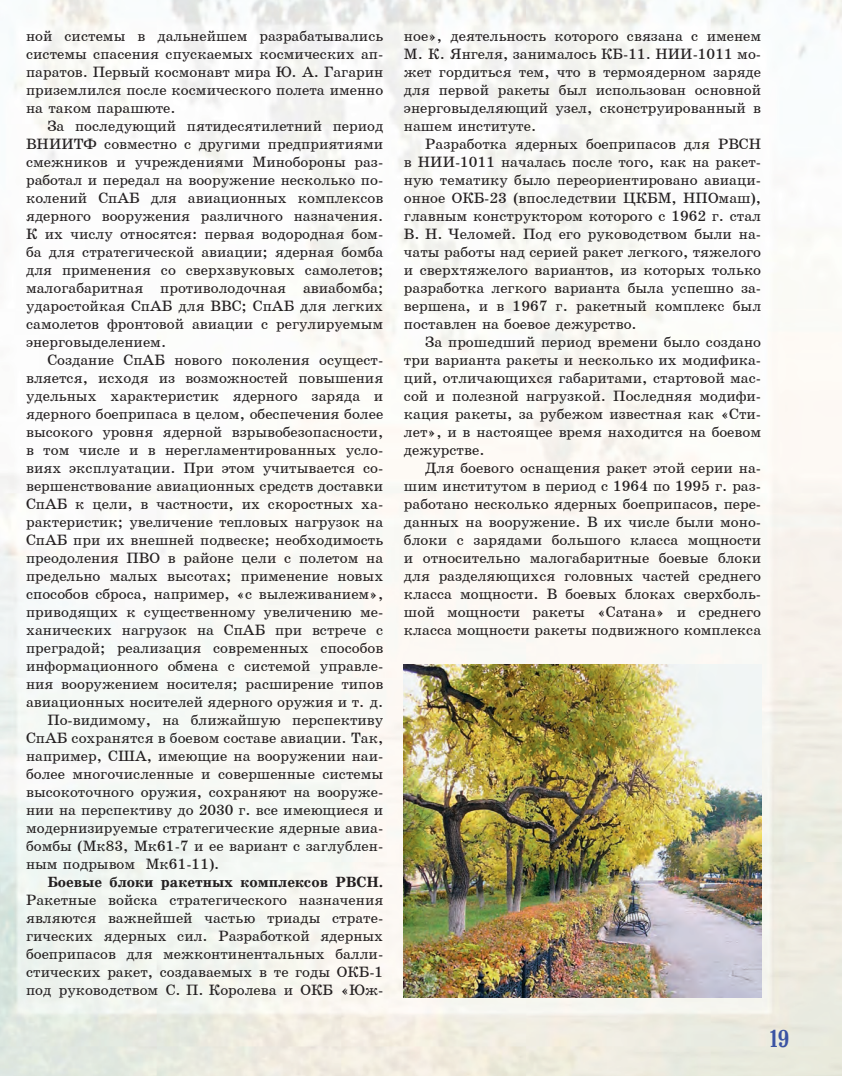
<style>
.page{position:relative;width:842px;height:1076px;background:#fff}
.page>*{position:absolute;margin:0;border:0;box-sizing:border-box;transform-origin:0 0}
.t1{font:24px "Bruskovaya Plain";color:#3a53a3}
.t2{font:15px/18px "School";color:#231f20;text-align:justify}
.t3{font:700 15px "School";color:#231f20}
</style>
<div class="page">
<img style="left:0;top:0;width:842px;height:1076px">
<img style="left:404px;top:665px;width:357px;height:333px">
<p class="t2" style="left:26px;top:27px;width:359px">ной системы в дальнейшем разрабатывались системы спасения спускаемых космических ап&shy;паратов. Первый космонавт мира Ю. А. Гагарин приземлился после космического полета именно на таком парашюте.</p>
<p class="t2" style="left:26px;top:117px;width:359px;text-indent:21px">За последующий пятидесятилетний период ВНИИТФ совместно с другими предприятиями смежников и учреждениями Минобороны раз&shy;работал и передал на вооружение несколько по&shy;колений СпАБ для авиационных комплексов ядерного вооружения различного назначения.<br>К их числу относятся: первая водородная бом&shy;ба для стратегической авиации; ядерная бомба для применения со сверхзвуковых самолетов; малогабаритная противолодочная авиабомба; ударостойкая СпАБ для ВВС; СпАБ для легких самолетов фронтовой авиации с регулируемым энерговыделением.</p>
<p class="t2" style="left:47px;top:351px;width:337px">Создание СпАБ нового поколения осущест-</p>
<p class="t2" style="left:26px;top:369px;width:359px">вляется, исходя из возможностей повышения</p>
<p class="t2" style="left:26px;top:387px;width:359px">удельных характеристик ядерного заряда и</p>
<p class="t2" style="left:26px;top:405px;width:359px">ядерного боеприпаса в целом, обеспечения более</p>
<p class="t2" style="left:26px;top:423px;width:359px">высокого уровня ядерной взрывобезопасности,</p>
<p class="t2" style="left:26px;top:441px;width:359px">в том числе и в нерегламентированных усло-</p>
<p class="t2" style="left:26px;top:459px;width:359px">виях эксплуатации. При этом учитывается со-</p>
<p class="t2" style="left:26px;top:477px;width:359px">вершенствование авиационных средств доставки</p>
<p class="t2" style="left:26px;top:495px;width:359px">СпАБ к цели, в частности, их скоростных ха-</p>
<p class="t2" style="left:26px;top:513px;width:359px">рактеристик; увеличение тепловых нагрузок на</p>
<p class="t2" style="left:26px;top:531px;width:359px">СпАБ при их внешней подвеске; необходимость</p>
<p class="t2" style="left:26px;top:549px;width:359px">преодоления ПВО в районе цели с полетом на</p>
<p class="t2" style="left:26px;top:567px;width:359px">предельно малых высотах; применение новых</p>
<p class="t2" style="left:26px;top:585px;width:359px">способов сброса, например, «с вылеживанием»,</p>
<p class="t2" style="left:26px;top:603px;width:359px">приводящих к существенному увеличению ме-</p>
<p class="t2" style="left:26px;top:621px;width:359px">ханических нагрузок на СпАБ при встрече с</p>
<p class="t2" style="left:26px;top:639px;width:359px">преградой; реализация современных способов</p>
<p class="t2" style="left:26px;top:657px;width:359px">информационного обмена с системой управле-</p>
<p class="t2" style="left:26px;top:675px;width:359px">ния вооружением носителя; расширение типов</p>
<p class="t2" style="left:26px;top:693px;width:359px">авиационных носителей ядерного оружия и т. д.</p>
<p class="t2" style="left:47px;top:711px;width:337px">По-видимому, на ближайшую перспективу</p>
<p class="t2" style="left:26px;top:729px;width:359px">СпАБ сохранятся в боевом составе авиации. Так,</p>
<p class="t2" style="left:26px;top:747px;width:359px">например, США, имеющие на вооружении наи-</p>
<p class="t2" style="left:26px;top:765px;width:359px">более многочисленные и совершенные системы</p>
<p class="t2" style="left:26px;top:783px;width:359px">высокоточного оружия, сохраняют на вооруже-</p>
<p class="t2" style="left:26px;top:801px;width:359px">нии на перспективу до 2030 г. все имеющиеся и</p>
<p class="t2" style="left:26px;top:819px;width:359px">модернизируемые стратегические ядерные авиа-</p>
<p class="t2" style="left:26px;top:837px;width:359px">бомбы (Мк83, Мк61-7 и ее вариант с заглублен-</p>
<p class="t2" style="left:26px;top:855px;width:195px">ным подрывом Мк61-11).</p>
<p class="t3" style="left:47px;top:874px;width:337px">Боевые блоки ракетных комплексов РВСН.</p>
<p class="t2" style="left:26px;top:891px;width:359px">Ракетные войска стратегического назначения являются важнейшей частью триады страте&shy;гических ядерных сил. Разработкой ядерных боеприпасов для межконтинентальных балли&shy;стических ракет, создаваемых в те годы ОКБ-1 под руководством С. П. Королева и ОКБ «Юж-</p>
<p class="t2" style="left:404px;top:27px;width:359px">ное», деятельность которого связана с именем М. К. Янгеля, занималось КБ-11. НИИ-1011 мо&shy;жет гордиться тем, что в термоядерном заряде для первой ракеты был использован основной энерговыделяющий узел, сконструированный в нашем институте.</p>
<p class="t2" style="left:404px;top:135px;width:359px;text-indent:21px">Разработка ядерных боеприпасов для РВСН в НИИ-1011 началась после того, как на ракет&shy;ную тематику было переориентировано авиаци&shy;онное ОКБ-23 (впоследствии ЦКБМ, НПОмаш), главным конструктором которого с 1962 г. стал В. Н. Челомей. Под его руководством были на&shy;чаты работы над серией ракет легкого, тяжелого и сверхтяжелого вариантов, из которых только разработка легкого варианта была успешно за&shy;вершена, и в 1967 г. ракетный комплекс был поставлен на боевое дежурство.</p>
<p class="t2" style="left:404px;top:333px;width:359px;text-indent:21px">За прошедший период времени было создано три варианта ракеты и несколько их модифика&shy;ций, отличающихся габаритами, стартовой мас&shy;сой и полезной нагрузкой. Последняя модифи&shy;кация ракеты, за рубежом известная как «Сти&shy;лет», и в настоящее время находится на боевом дежурстве.</p>
<p class="t2" style="left:404px;top:459px;width:359px;text-indent:21px">Для боевого оснащения ракет этой серии на&shy;шим институтом в период с 1964 по 1995 г. раз&shy;работано несколько ядерных боеприпасов, пере&shy;данных на вооружение. В их числе были моно&shy;блоки с зарядами большого класса мощности и относительно малогабаритные боевые блоки для разделяющихся головных частей среднего класса мощности. В боевых блоках сверхболь&shy;шой мощности ракеты «Сатана» и среднего класса мощности ракеты подвижного комплекса</p>
<h1 class="t1" style="left:770px;top:1026px;width:21px">19</h1>
</div>
